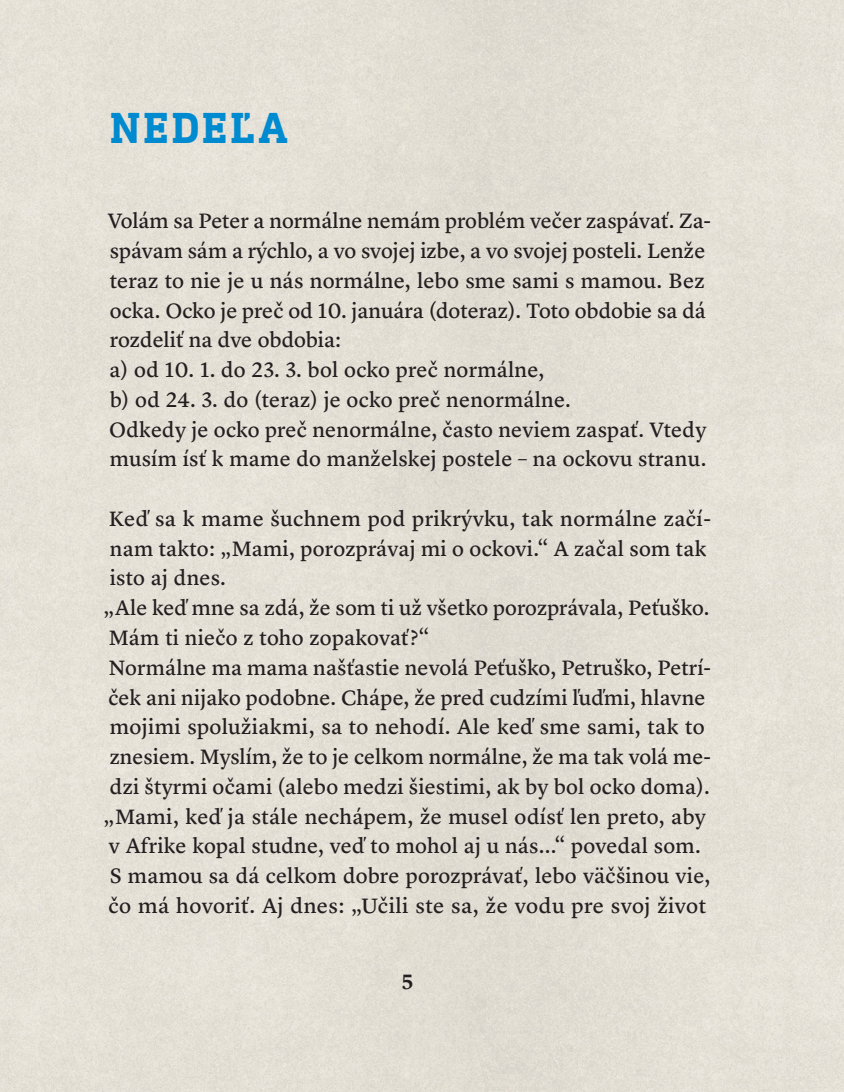
<style>
.page{position:relative;width:844px;height:1092px;background:#fff}
.page>*{position:absolute;margin:0;border:0;box-sizing:border-box;transform-origin:0 0}
.SVD-TITUL{font:700 43.75px "DIN Next Slab Pro";letter-spacing:.07em;color:#008acf}
.GB-TEXT{font:21.7px/29.8px "Lyon Text Regular No.2";letter-spacing:.005em;color:#231f20}
.t1{font:600 21.7px "Lyon Text";color:#231f20}
</style>
<div class="page">
<div style="left:0;top:0;width:843px;height:1091px;background:#e4dfd5"></div>
<p class="SVD-TITUL" style="left:110px;top:103px;width:179px">NEDEĽA</p>
<p class="GB-TEXT" style="left:108px;top:204px;width:605px">Volám sa Peter a normálne nemám problém večer zaspávať. Za&shy;spávam sám a rýchlo, a vo svojej izbe, a vo svojej posteli. Lenže teraz to nie je u nás normálne, lebo sme sami s mamou. Bez ocka. Ocko je preč od 10. januára (doteraz). Toto obdobie sa dá rozdeliť na dve obdobia:</p>
<p class="GB-TEXT" style="left:110px;top:353px;width:436px">a) od 10. 1. do 23. 3. bol ocko preč normálne,</p>
<p class="GB-TEXT" style="left:110px;top:383px;width:462px">b) od 24. 3. do (teraz) je ocko preč nenormálne.</p>
<p class="GB-TEXT" style="left:109px;top:412px;width:598px">Odkedy je ocko preč nenormálne, často neviem zaspať. Vtedy musím ísť k mame do manželskej postele – na ockovu stranu.</p>
<p class="GB-TEXT" style="left:109px;top:502px;width:603px">Keď sa k mame šuchnem pod prikrývku, tak normálne začí&shy;nam takto: „Mami, porozprávaj mi o ockovi.“ A začal som tak isto aj dnes.</p>
<p class="GB-TEXT" style="left:103px;top:591px;width:607px">„Ale keď mne sa zdá, že som ti už všetko porozprávala, Peťuško.<br>Mám ti niečo z toho zopakovať?“</p>
<p class="GB-TEXT" style="left:108px;top:650px;width:604px">Normálne ma mama našťastie nevolá Peťuško, Petruško, Petrí&shy;ček ani nijako podobne. Chápe, že pred cudzími ľuďmi, hlavne mojimi spolužiakmi, sa to nehodí. Ale keď sme sami, tak to znesiem. Myslím, že to je celkom normálne, že ma tak volá me&shy;dzi štyrmi očami (alebo medzi šiestimi, ak by bol ocko doma).</p>
<p class="GB-TEXT" style="left:103px;top:799px;width:603px">„Mami, keď ja stále nechápem, že musel odísť len preto, aby v Afrike kopal studne, veď to mohol aj u nás...“ povedal som.</p>
<p class="GB-TEXT" style="left:108px;top:859px;width:603px">S mamou sa dá celkom dobre porozprávať, lebo väčšinou vie, čo má hovoriť. Aj dnes: „Učili ste sa, že vodu pre svoj život</p>
<p class="t1" style="left:402px;top:964px;width:13px">5</p>
</div>
